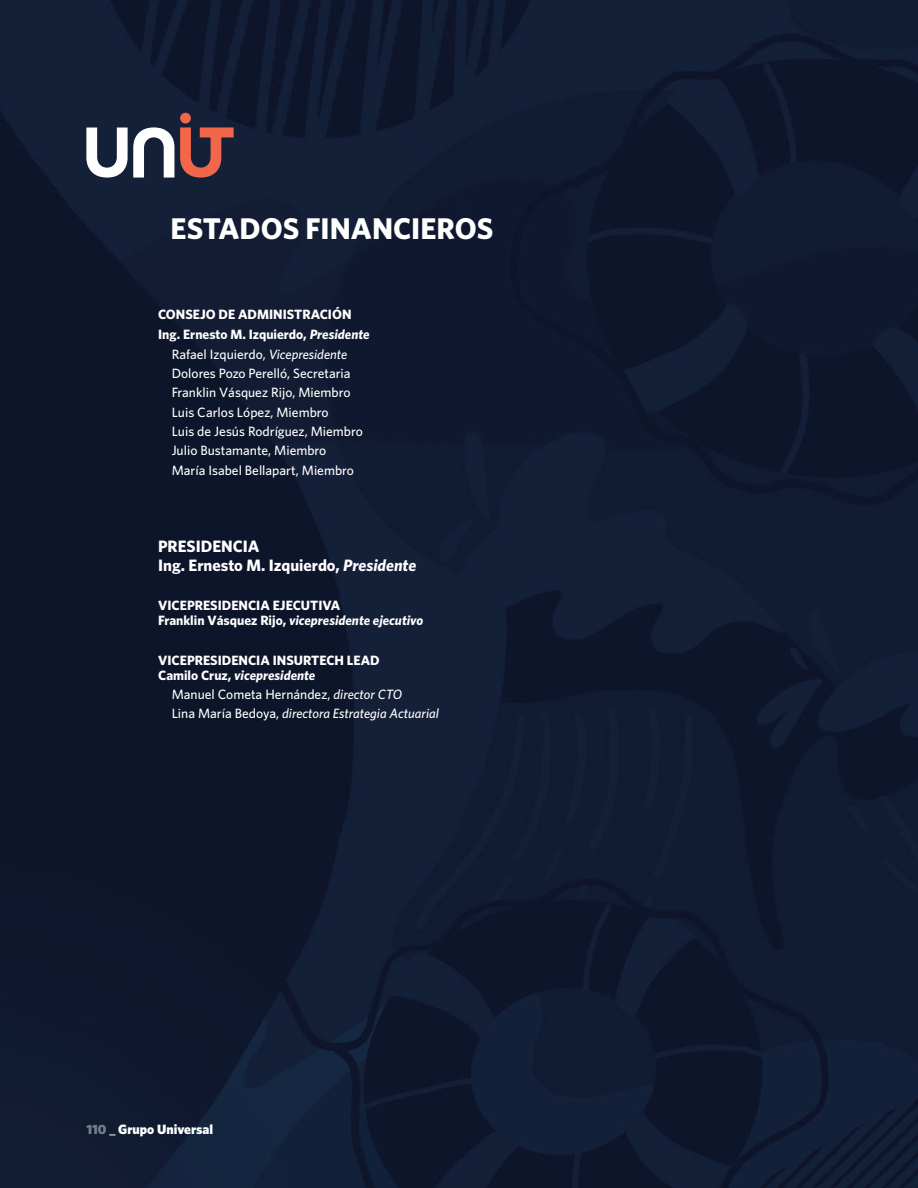
<style>
.page{position:relative;width:918px;height:1188px;background:#101930}
.page>*{position:absolute;margin:0;border:0;box-sizing:border-box;transform-origin:0 0}
.t1{font:700 30px "Whitney";color:#fff}
.t2{font:700 16.5px/19.5px "Whitney";color:#fff}
.t3{font:500 13.5px/19.4px "Whitney";color:#fff}
.t4{font:700 13.5px/15px "Whitney";color:#fff}
.t5{font:italic 500 13.5px/19.4px "Whitney";color:#fff}
.t6{font:900 13.5px "Whitney";color:#fff}
.s1{font-style:italic}
.s2{font-style:normal}
.s3{color:#727f87}
.s4{font-weight:700}
</style>
<div class="page">
<svg style="left:86px;top:127px;width:88px;height:51px"></svg>
<svg style="left:180px;top:112px;width:54px;height:66px;background:#703c3e"></svg>
<h1 class="t1" style="left:171px;top:211px;width:324px">ESTADOS FINANCIEROS</h1>
<p class="t4" style="left:158px;top:303px;width:213px;line-height:20.9px">CONSEJO DE ADMINISTRACIÓN<br>Ing. Ernesto M. Izquierdo, <span class="s1">Presidente</span></p>
<p class="t3" style="left:172px;top:344px;width:193px">Rafael Izquierdo, <span class="s1">Vicepresidente<br></span>Dolores Pozo Perelló, Secretaria<br>Franklin Vásquez Rijo, Miembro<br>Luis Carlos López, Miembro<br>Luis de Jesús Rodríguez, Miembro<br>Julio Bustamante, Miembro<br>María Isabel Bellapart, Miembro</p>
<p class="t2" style="left:158px;top:536px;width:260px">PRESIDENCIA<br>Ing. Ernesto M. Izquierdo, <span class="s1">Presidente</span></p>
<p class="t4" style="left:158px;top:597px;width:267px">VICEPRESIDENCIA EJECUTIVA<br>Franklin Vásquez Rijo, <span class="s1">vicepresidente ejecutivo</span></p>
<p class="t4" style="left:158px;top:652px;width:223px">VICEPRESIDENCIA INSURTECH LEAD<br>Camilo Cruz, <span class="s1">vicepresidente</span></p>
<p class="t5" style="left:172px;top:684px;width:269px"><span class="s2">Manuel Cometa Hernández,</span> director CTO<br><span class="s2">Lina María Bedoya,</span> directora Estrategia Actuarial</p>
<p class="t6" style="left:86px;top:1121px;width:128px"><span class="s3">110</span> <span class="s4">_</span> Grupo Universal</p>
</div>
